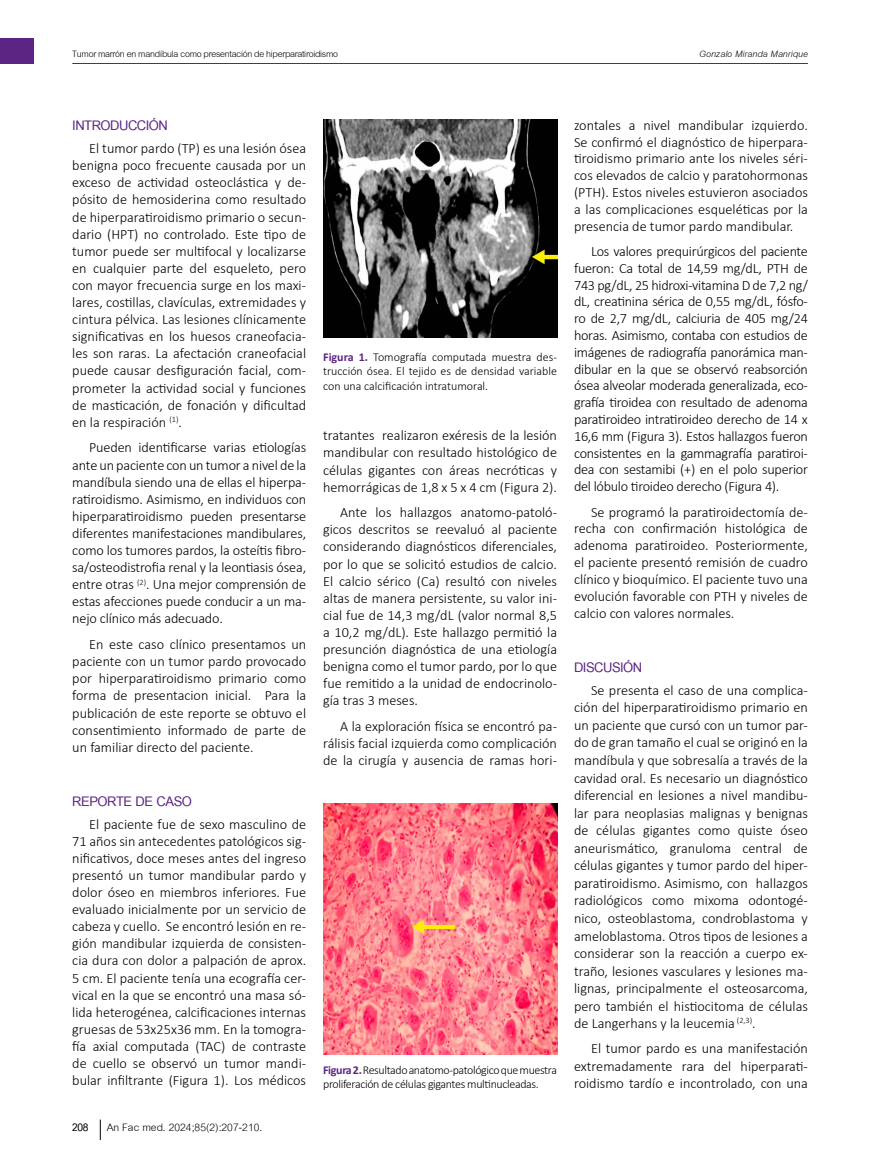
<style>
.page{position:relative;width:893px;height:1174px;background:#fff}
.page>*{position:absolute;margin:0;border:0;box-sizing:border-box;transform-origin:0 0}
.t1{font:700 20.25px "Cordia UPC";letter-spacing:-.025em;color:#5c2483}
.t2{font:15.75px "Cordia UPC";color:#000}
.t3{font:300 14.25px/17.1px "Calibri";color:#000;text-align:justify}
.t4{font:13.5px "Cordia UPC";letter-spacing:-.02em;color:#000}
.t5{font:italic 13.5px "Cordia UPC";color:#000}
.t6{font:300 12px/14.4px "Calibri";letter-spacing:-.03em;color:#000;text-align:justify}
.s1{font-weight:700}
.s2{font-weight:700;color:#5c2483}
</style>
<div class="page">
<div style="left:0;top:38px;width:34px;height:26px;background:#5c2483"></div>
<hr style="left:72px;top:63px;width:736px;height:1px;background:#5c2483">
<svg style="left:100px;top:1119px;width:1px;height:21px"></svg>
<img style="left:323px;top:119px;width:234px;height:218px">
<img style="left:323px;top:803px;width:234px;height:251px">
<p class="t4" style="left:72px;top:45px;width:267px">Tumor marrón en mandíbula como presentación de hiperparatiroidismo</p>
<p class="t5" style="left:699px;top:45px;width:110px">Gonzalo Miranda Manrique</p>
<h1 class="t1" style="left:72px;top:114px;width:97px">INTRODUCCIÓN</h1>
<p class="t3" style="left:72px;top:140px;width:235px;text-indent:17px">El tumor pardo (TP) es una lesión ósea benigna poco frecuente causada por un exceso de actividad osteoclástica y de&shy;pósito de hemosiderina como resultado de hiperparatiroidismo primario o secun&shy;dario (HPT) no controlado. Este tipo de tumor puede ser multifocal y localizarse en cualquier parte del esqueleto, pero con mayor frecuencia surge en los maxi&shy;lares, costillas, clavículas, extremidades y cintura pélvica. Las lesiones clínicamente significativas en los huesos craneofacia&shy;les son raras. La afectación craneofacial puede causar desfiguración facial, com&shy;prometer la actividad social y funciones de masticación, de fonación y dificultad en la respiración <sup>(1)</sup>.</p>
<p class="t3" style="left:72px;top:439px;width:235px;text-indent:17px">Pueden identificarse varias etiologías ante un paciente con un tumor a nivel de la mandíbula siendo una de ellas el hiperpa&shy;ratiroidismo. Asimismo, en individuos con hiperparatiroidismo pueden presentarse diferentes manifestaciones mandibulares, como los tumores pardos, la osteítis fibro&shy;sa/osteodistrofia renal y la leontiasis ósea, entre otras <sup>(2)</sup>. Una mejor comprensión de estas afecciones puede conducir a un ma&shy;nejo clínico más adecuado.</p>
<p class="t3" style="left:72px;top:635px;width:235px;text-indent:17px">En este caso clínico presentamos un paciente con un tumor pardo provocado por hiperparatiroidismo primario como forma de presentacion inicial. Para la publicación de este reporte se obtuvo el consentimiento informado de parte de un familiar directo del paciente.</p>
<h1 class="t1" style="left:72px;top:789px;width:121px">REPORTE DE CASO</h1>
<p class="t3" style="left:72px;top:815px;width:235px;text-indent:17px">El paciente fue de sexo masculino de 71 años sin antecedentes patológicos sig&shy;nificativos, doce meses antes del ingreso presentó un tumor mandibular pardo y dolor óseo en miembros inferiores. Fue evaluado inicialmente por un servicio de cabeza y cuello. Se encontró lesión en re&shy;gión mandibular izquierda de consisten&shy;cia dura con dolor a palpación de aprox.<br>5 cm. El paciente tenía una ecografía cer&shy;vical en la que se encontró una masa só&shy;lida heterogénea, calcificaciones internas gruesas de 53x25x36 mm. En la tomogra&shy;fía axial computada (TAC) de contraste de cuello se observó un tumor mandi&shy;bular infiltrante (Figura 1). Los médicos</p>
<p class="t2" style="left:72px;top:1117px;width:192px"><span class="s1">208</span> An Fac med. 2024;85(2):207-210.</p>
<p class="t6" style="left:323px;top:350px;width:235px"><span class="s2">Figura 1.</span> Tomografía computada muestra des&shy;trucción ósea. El tejido es de densidad variable con una calcificación intratumoral.</p>
<p class="t3" style="left:323px;top:427px;width:235px">tratantes realizaron exéresis de la lesión mandibular con resultado histológico de células gigantes con áreas necróticas y hemorrágicas de 1,8 x 5 x 4 cm (Figura 2).</p>
<p class="t3" style="left:323px;top:504px;width:235px;text-indent:17px">Ante los hallazgos anatomo-patoló&shy;gicos descritos se reevaluó al paciente considerando diagnósticos diferenciales, por lo que se solicitó estudios de calcio.<br>El calcio sérico (Ca) resultó con niveles altas de manera persistente, su valor ini&shy;cial fue de 14,3 mg/dL (valor normal 8,5 a 10,2 mg/dL). Este hallazgo permitió la presunción diagnóstica de una etiología benigna como el tumor pardo, por lo que fue remitido a la unidad de endocrinolo&shy;gía tras 3 meses.</p>
<p class="t3" style="left:323px;top:717px;width:235px;text-indent:17px">A la exploración física se encontró pa&shy;rálisis facial izquierda como complicación de la cirugía y ausencia de ramas hori-</p>
<p class="t6" style="left:323px;top:1062px;width:235px"><span class="s2">Figura 2.</span> Resultado anatomo-patológico que muestra proliferación de células gigantes multinucleadas.</p>
<p class="t3" style="left:574px;top:116px;width:235px">zontales a nivel mandibular izquierdo.<br>Se confirmó el diagnóstico de hiperpara&shy;tiroidismo primario ante los niveles séri&shy;cos elevados de calcio y paratohormonas (PTH). Estos niveles estuvieron asociados a las complicaciones esqueléticas por la presencia de tumor pardo mandibular.</p>
<p class="t3" style="left:574px;top:243px;width:235px;text-indent:17px">Los valores prequirúrgicos del paciente fueron: Ca total de 14,59 mg/dL, PTH de 743 pg/dL, 25 hidroxi-vitamina D de 7,2 ng/ dL, creatinina sérica de 0,55 mg/dL, fósfo&shy;ro de 2,7 mg/dL, calciuria de 405 mg/24 horas. Asimismo, contaba con estudios de imágenes de radiografía panorámica man&shy;dibular en la que se observó reabsorción ósea alveolar moderada generalizada, eco&shy;grafía tiroidea con resultado de adenoma paratiroideo intratiroideo derecho de 14 x 16,6 mm (Figura 3). Estos hallazgos fueron consistentes en la gammagrafía paratiroi&shy;dea con sestamibi (+) en el polo superior del lóbulo tiroideo derecho (Figura 4).</p>
<p class="t3" style="left:574px;top:503px;width:235px;text-indent:17px">Se programó la paratiroidectomía de&shy;recha con confirmación histológica de adenoma paratiroideo. Posteriormente, el paciente presentó remisión de cuadro clínico y bioquímico. El paciente tuvo una evolución favorable con PTH y niveles de calcio con valores normales.</p>
<h1 class="t1" style="left:574px;top:655px;width:70px">DISCUSIÓN</h1>
<p class="t3" style="left:574px;top:681px;width:235px;line-height:17.5px;text-indent:17px">Se presenta el caso de una complica&shy;ción del hiperparatiroidismo primario en un paciente que cursó con un tumor par&shy;do de gran tamaño el cual se originó en la mandíbula y que sobresalía a través de la cavidad oral. Es necesario un diagnóstico diferencial en lesiones a nivel mandibu&shy;lar para neoplasias malignas y benignas de células gigantes como quiste óseo aneurismático, granuloma central de células gigantes y tumor pardo del hiper&shy;paratiroidismo. Asimismo, con hallazgos radiológicos como mixoma odontogé&shy;nico, osteoblastoma, condroblastoma y ameloblastoma. Otros tipos de lesiones a considerar son la reacción a cuerpo ex&shy;traño, lesiones vasculares y lesiones ma&shy;lignas, principalmente el osteosarcoma, pero también el histiocitoma de células de Langerhans y la leucemia <sup>(2,3)</sup>.</p>
<p class="t3" style="left:574px;top:1040px;width:235px;text-indent:17px">El tumor pardo es una manifestación extremadamente rara del hiperparati&shy;roidismo tardío e incontrolado, con una</p>
</div>
